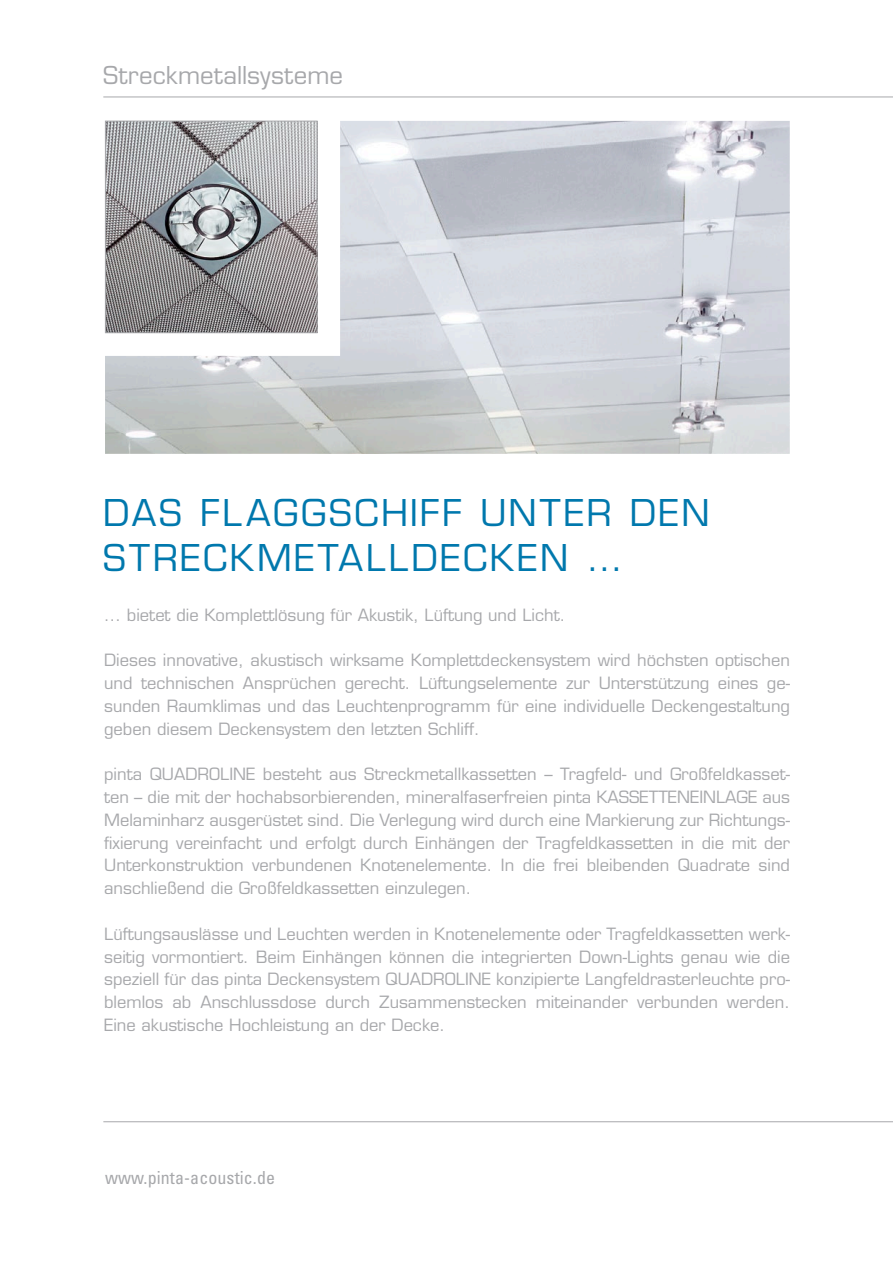
<style>
.page{position:relative;width:893px;height:1263px;background:#fff}
.page>*{position:absolute;margin:0;border:0;box-sizing:border-box;transform-origin:0 0}
.Einleitung{font:36px/45px "Eurostile LT";letter-spacing:.07em;color:#0078ad}
.t1{font:24px "Eurostile LT";letter-spacing:.015em;color:#a7a8ab}
.Fließtext_schwarz{font:condensed 18px "Univers LT";letter-spacing:.005em;color:#a7a8ab}
.Textfekld_1_Seite{font:16.5px/22.8px "Eurostile LT";color:#a7a8ab;text-align:justify}
</style>
<div class="page">
<img style="left:105px;top:121px;width:685px;height:333px">
<img style="left:107px;top:123px;width:208px;height:208px">
<div style="left:105px;top:121px;width:212px;height:212px;border:1px solid #a7a8ab"></div>
<hr style="left:103px;top:1121px;width:790px;height:1px;background:#a7a8ab">
<hr style="left:103px;top:97px;width:790px;height:1px;background:#a7a8ab">
<p class="t1" style="left:103px;top:60px;width:241px">Streckmetallsysteme</p>
<p class="Einleitung" style="left:103px;top:490px;width:608px">DAS FLAGGSCHIFF UNTER DEN<br>STRECKMETALLDECKEN …</p>
<p class="Textfekld_1_Seite" style="left:104px;top:603px;width:463px">... bietet die Komplettlösung für Akustik, Lüftung und Licht.</p>
<p class="Textfekld_1_Seite" style="left:104px;top:649px;width:687px">Dieses innovative, akustisch wirksame Komplettdeckensystem wird höchsten optischen und technischen Ansprüchen gerecht. Lüftungselemente zur Unterstützung eines ge&shy;sunden Raumklimas und das Leuchtenprogramm für eine individuelle Deckengestaltung geben diesem Deckensystem den letzten Schliff.</p>
<p class="Textfekld_1_Seite" style="left:104px;top:763px;width:687px">pinta QUADROLINE besteht aus Streckmetallkassetten – Tragfeld- und Großfeldkasset&shy;ten – die mit der hochabsorbierenden, mineralfaserfreien pinta KASSETTENEINLAGE aus Melaminharz ausgerüstet sind. Die Verlegung wird durch eine Markierung zur Richtungs&shy;fixierung vereinfacht und erfolgt durch Einhängen der Tragfeldkassetten in die mit der Unterkonstruktion verbundenen Knotenelemente. In die frei bleibenden Quadrate sind anschließend die Großfeldkassetten einzulegen.</p>
<p class="Textfekld_1_Seite" style="left:104px;top:922px;width:687px">Lüftungsauslässe und Leuchten werden in Knotenelemente oder Tragfeldkassetten werk&shy;seitig vormontiert. Beim Einhängen können die integrierten Down-Lights genau wie die speziell für das pinta Deckensystem QUADROLINE konzipierte Langfeldrasterleuchte pro&shy;blemlos ab Anschlussdose durch Zusammenstecken miteinander verbunden werden.<br>Eine akustische Hochleistung an der Decke.</p>
<p class="Fließtext_schwarz" style="left:105px;top:1166px;width:172px">www.pinta-acoustic.de</p>
</div>
